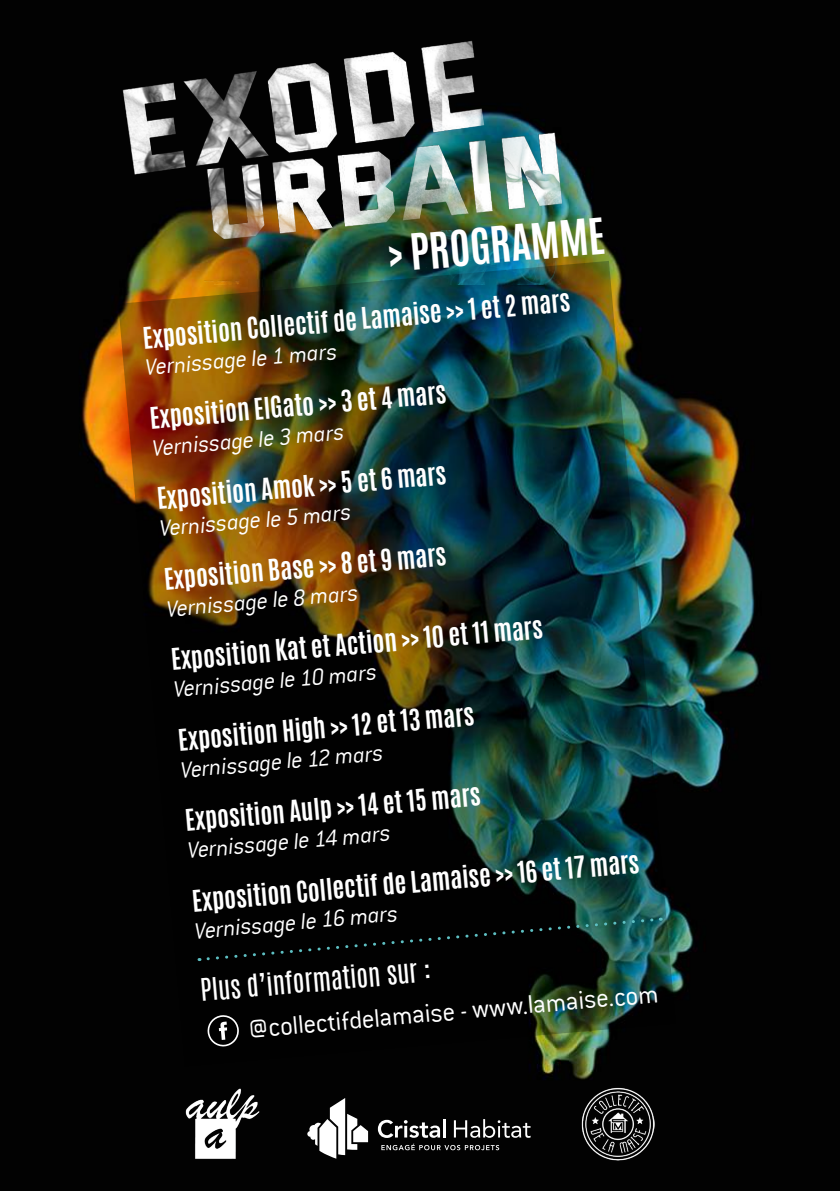
<style>
.page{position:relative;width:840px;height:1191px;background:#fff}
.page>*{position:absolute;margin:0;border:0;box-sizing:border-box;transform-origin:0 0}
.t1{font:700 41.8px "Antonio";color:#fff}
.t2{font:300 28px "Conduit ITC";color:#fff}
.t3{font:26px "Antonio";color:#fff}
.t4{font:700 25px "Antonio";color:#fff}
.t5{font:italic 300 25px "Conduit ITC";color:#fff}
</style>
<div class="page">
<img style="left:0;top:0;width:839px;height:1191px">
<img style="left:118px;top:261px;width:557px;height:805px">
<img style="left:48px;top:0;width:600px;height:284px">
<img style="left:581px;top:1087px;width:73px;height:73px">
<img style="left:183px;top:1083px;width:79px;height:81px">
<svg style="left:377px;top:1119px;width:153px;height:31px;background:#3b3b3b"></svg>
<svg style="left:307px;top:1098px;width:61px;height:60px"></svg>
<svg style="left:206px;top:1013px;width:34px;height:34px"></svg>
<svg style="left:199px;top:916px;width:462px;height:46px;background:#071211"></svg>
<h1 class="t1" style="left:385px;top:223px;width:219px;rotate:-5deg">&gt; PROGRAMME</h1>
<p class="t4" style="left:141px;top:319px;width:430px;rotate:-5deg">Exposition Collectif de Lamaise &gt;&gt; 1 et 2 mars</p>
<p class="t5" style="left:144px;top:354px;width:194px;rotate:-5deg">Vernissage le 1 mars</p>
<p class="t4" style="left:148px;top:399px;width:298px;rotate:-5deg">Exposition ElGato &gt;&gt; 3 et 4 mars</p>
<p class="t5" style="left:151px;top:434px;width:194px;rotate:-5deg">Vernissage le 3 mars</p>
<p class="t4" style="left:155px;top:480px;width:291px;rotate:-5deg">Exposition Amok &gt;&gt; 5 et 6 mars</p>
<p class="t5" style="left:158px;top:515px;width:194px;rotate:-5deg">Vernissage le 5 mars</p>
<p class="t4" style="left:162px;top:560px;width:284px;rotate:-5deg">Exposition Base &gt;&gt; 8 et 9 mars</p>
<p class="t5" style="left:165px;top:595px;width:194px;rotate:-5deg">Vernissage le 8 mars</p>
<p class="t4" style="left:169px;top:641px;width:374px;rotate:-5deg">Exposition Kat et Action &gt;&gt; 10 et 11 mars</p>
<p class="t5" style="left:172px;top:676px;width:205px;rotate:-5deg">Vernissage le 10 mars</p>
<p class="t4" style="left:176px;top:721px;width:298px;rotate:-5deg">Exposition High &gt;&gt; 12 et 13 mars</p>
<p class="t5" style="left:179px;top:756px;width:205px;rotate:-5deg">Vernissage le 12 mars</p>
<p class="t4" style="left:183px;top:801px;width:297px;rotate:-5deg">Exposition Aulp &gt;&gt; 14 et 15 mars</p>
<p class="t5" style="left:186px;top:836px;width:205px;rotate:-5deg">Vernissage le 14 mars</p>
<p class="t4" style="left:190px;top:882px;width:450px;rotate:-5deg">Exposition Collectif de Lamaise &gt;&gt; 16 et 17 mars</p>
<p class="t5" style="left:193px;top:917px;width:205px;rotate:-5deg">Vernissage le 16 mars</p>
<p class="t3" style="left:199px;top:971px;width:232px;rotate:-5deg">Plus d’information sur :</p>
<p class="t2" style="left:247px;top:1013px;width:412px;rotate:-5deg">@collectifdelamaise - www.lamaise.com</p>
</div>
